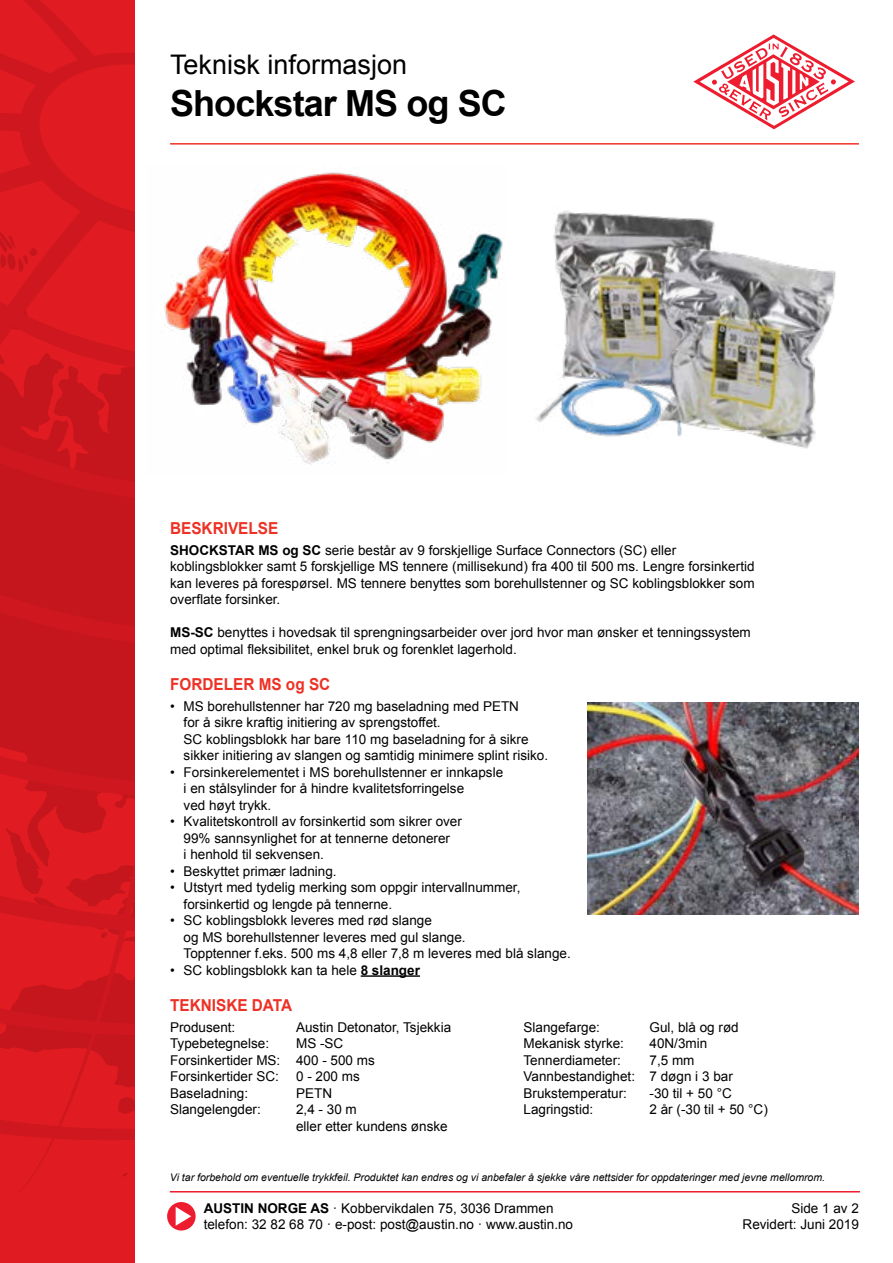
<style>
.page{position:relative;width:893px;height:1263px;background:#fff}
.page>*{position:absolute;margin:0;border:0;box-sizing:border-box;transform-origin:0 0}
.t1{font:700 36px "Arial";letter-spacing:-.025em;color:#000}
.t2{font:27px "Arial";color:#000}
.t3{font:700 16.5px "Arial";color:#ee3124;scale:.93 1}
.t4{font:13.5px/16.5px "Arial";color:#000}
.t5{font:italic 10.5px "Arial";color:#000}
.s1{font-weight:700}
</style>
<div class="page">
<svg style="left:693px;top:34px;width:162px;height:96px"></svg>
<hr style="left:361px;top:975px;width:59px;height:2px;background:#000">
<hr style="left:170px;top:1191px;width:690px;height:1px;background:#ed1c2e">
<hr style="left:170px;top:143px;width:689px;height:2px;background:#ee3124">
<div style="left:167px;top:1202px;width:29px;height:28px;background:#ed1c2e;border-radius:50%"></div>
<svg style="left:176px;top:1207px;width:15px;height:19px"></svg>
<div style="left:0;top:0;width:135px;height:1263px;background:#e11b22"></div>
<svg style="left:0;top:0;width:135px;height:1191px"></svg>
<img style="left:587px;top:702px;width:272px;height:212px">
<img style="left:164px;top:172px;width:339px;height:293px">
<img style="left:536px;top:210px;width:179px;height:227px">
<img style="left:624px;top:223px;width:212px;height:226px">
<h2 class="t2" style="left:170px;top:46px;width:239px">Teknisk informasjon</h2>
<h1 class="t1" style="left:170px;top:79px;width:338px">Shockstar MS og SC</h1>
<p class="t3" style="left:170px;top:517px;width:118px">BESKRIVELSE</p>
<p class="t4" style="left:170px;top:542px;width:586px"><span class="s1">SHOCKSTAR MS og SC</span> serie består av 9 forskjellige Surface Connectors (SC) eller koblingsblokker samt 5 forskjellige MS tennere (millisekund) fra 400 til 500 ms. Lengre forsinkertid kan leveres på forespørsel. MS tennere benyttes som borehullstenner og SC koblingsblokker som overflate forsinker.</p>
<p class="t4" style="left:170px;top:624px;width:582px"><span class="s1">MS-SC</span> benyttes i hovedsak til sprengningsarbeider over jord hvor man ønsker et tenningssystem med optimal fleksibilitet, enkel bruk og forenklet lagerhold.</p>
<p class="t3" style="left:170px;top:673px;width:174px">FORDELER MS og SC</p>
<p class="t4" style="left:184px;top:698px;width:366px;text-indent:-14px">• MS borehullstenner har 720 mg baseladning med PETN<br>for å sikre kraftig initiering av sprengstoffet.<br>SC koblingsblokk har bare 110 mg baseladning for å sikre sikker initiering av slangen og samtidig minimere splint risiko.</p>
<p class="t4" style="left:184px;top:764px;width:321px;text-indent:-14px">• Forsinkerelementet i MS borehullstenner er innkapsle i en stålsylinder for å hindre kvalitetsforringelse<br>ved høyt trykk.</p>
<p class="t4" style="left:184px;top:813px;width:280px;text-indent:-14px">• Kvalitetskontroll av forsinkertid som sikrer over<br>99% sannsynlighet for at tennerne detonerer<br>i henhold til sekvensen.</p>
<p class="t4" style="left:170px;top:863px;width:168px">• Beskyttet primær ladning.</p>
<p class="t4" style="left:184px;top:879px;width:338px;text-indent:-14px">• Utstyrt med tydelig merking som oppgir intervallnummer, forsinkertid og lengde på tennerne.</p>
<p class="t4" style="left:184px;top:912px;width:389px;text-indent:-14px">• SC koblingsblokk leveres med rød slange<br>og MS borehullstenner leveres med gul slange.<br>Topptenner f.eks. 500 ms 4,8 eller 7,8 m leveres med blå slange.</p>
<p class="t4" style="left:170px;top:962px;width:251px">• SC koblingsblokk kan ta hele <span class="s1">8 slanger</span></p>
<p class="t3" style="left:170px;top:994px;width:133px">TEKNISKE DATA</p>
<p class="t4" style="left:170px;top:1019px;width:67px">Produsent:</p>
<p class="t4" style="left:296px;top:1019px;width:157px">Austin Detonator, Tsjekkia</p>
<p class="t4" style="left:170px;top:1035px;width:101px">Typebetegnelse:</p>
<p class="t4" style="left:170px;top:1035px;width:206px;text-indent:126px">MS -SC<br>Forsinkertider MS: 400 - 500 ms<br>Forsinkertider SC:</p>
<p class="t4" style="left:296px;top:1068px;width:65px">0 - 200 ms</p>
<p class="t4" style="left:170px;top:1085px;width:80px">Baseladning:</p>
<p class="t4" style="left:296px;top:1085px;width:38px">PETN</p>
<p class="t4" style="left:170px;top:1101px;width:92px">Slangelengder:</p>
<p class="t4" style="left:296px;top:1101px;width:153px">2,4 - 30 m<br>eller etter kundens ønske</p>
<p class="t4" style="left:523px;top:1019px;width:78px">Slangefarge:</p>
<p class="t4" style="left:649px;top:1019px;width:91px">Gul, blå og rød</p>
<p class="t4" style="left:523px;top:1035px;width:102px">Mekanisk styrke:</p>
<p class="t4" style="left:649px;top:1035px;width:59px">40N/3min</p>
<p class="t4" style="left:523px;top:1052px;width:99px">Tennerdiameter:</p>
<p class="t4" style="left:523px;top:1052px;width:211px;text-indent:126px">7,5 mm<br>Vannbestandighet: 7 døgn i 3 bar<br>Brukstemperatur:</p>
<p class="t4" style="left:649px;top:1085px;width:84px">-30 til + 50 °C</p>
<p class="t4" style="left:523px;top:1101px;width:71px">Lagringstid:</p>
<p class="t4" style="left:649px;top:1101px;width:120px">2 år (-30 til + 50 °C)</p>
<p class="t5" style="left:170px;top:1170px;width:657px">Vi tar forbehold om eventuelle trykkfeil. Produktet kan endres og vi anbefaler å sjekke våre nettsider for oppdateringer med jevne mellomrom.</p>
<p class="t4" style="left:204px;top:1200px;width:371px"><span class="s1">AUSTIN NORGE AS</span> · Kobbervikdalen 75, 3036 Drammen telefon: 32 82 68 70 · e-post: post@austin.no · www.austin.no</p>
<p class="t4" style="left:743px;top:1200px;width:118px;text-align:right">Side 1 av 2<br>Revidert: Juni 2019</p>
</div>
